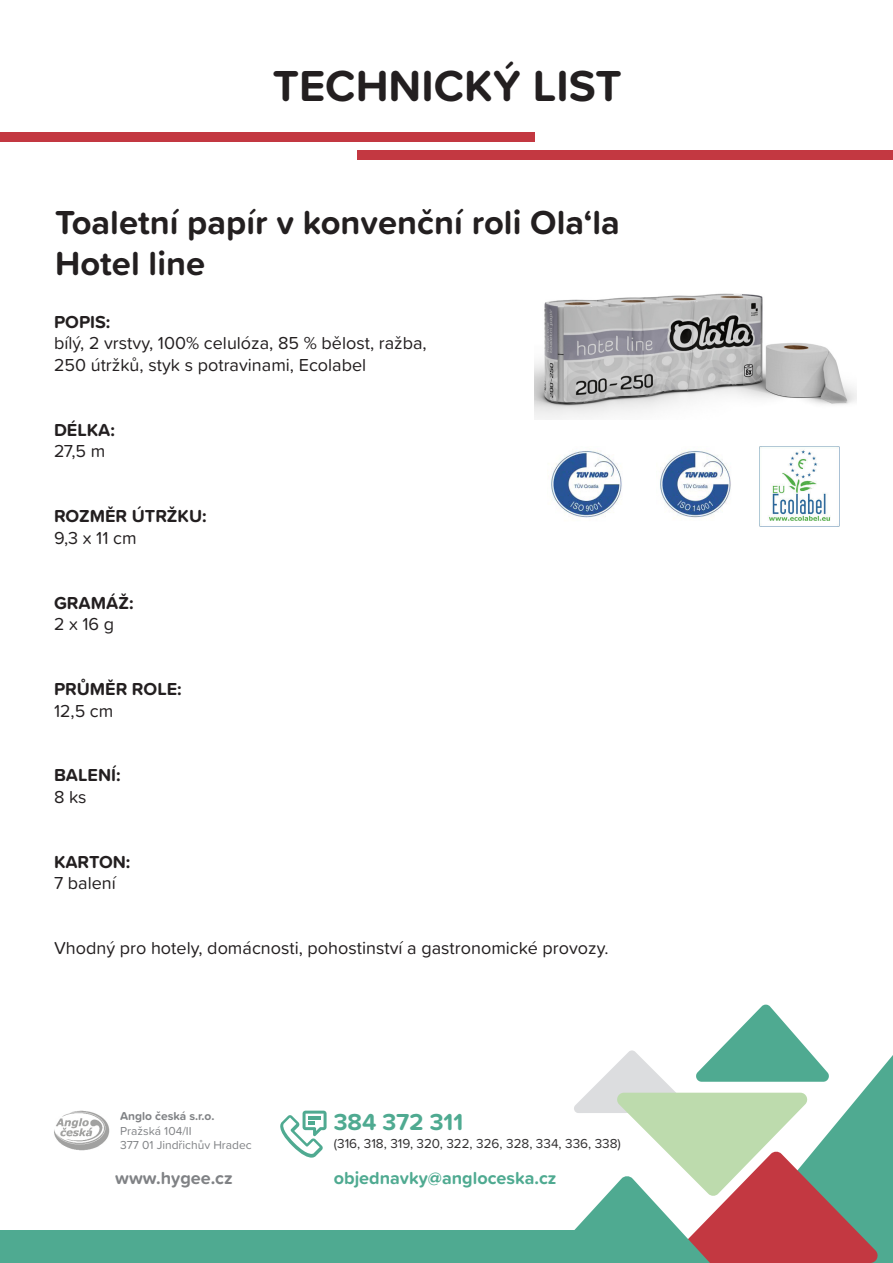
<style>
.page{position:relative;width:893px;height:1263px;background:#fff}
.page>*{position:absolute;margin:0;border:0;box-sizing:border-box;transform-origin:0 0}
.t1{font:700 45px "Proxima Soft";color:#231f20}
.t2{font:700 34.5px "Proxima Soft";color:#231f20}
.t3{font:700 24px "Proxima Soft";color:#4faa91}
.t4{font:18px "Proxima Soft";color:#231f20}
.t5{font:700 18px "Proxima Soft";color:#231f20}
.t6{font:700 18px "Proxima Soft";color:#4faa91}
.t7{font:700 18px "Proxima Soft";color:#808285}
.t8{font:13.5px "Proxima Soft";color:#312f30}
.t9{font:12px "Proxima Soft";color:#808285}
.t10{font:700 12px "Proxima Soft";color:#808285}
</style>
<div class="page">
<div style="left:0;top:133px;width:534px;height:9px;background:#c33841"></div>
<div style="left:357px;top:150px;width:536px;height:9px;background:#c33841"></div>
<img style="left:534px;top:293px;width:323px;height:126px">
<svg style="left:574px;top:1004px;width:319px;height:259px"></svg>
<div style="left:0;top:1230px;width:637px;height:33px;background:#4faa91"></div>
<img style="left:54px;top:1110px;width:56px;height:40px">
<svg style="left:280px;top:1110px;width:47px;height:47px"></svg>
<img style="left:759px;top:446px;width:80px;height:81px">
<img style="left:660px;top:450px;width:71px;height:70px">
<img style="left:548px;top:451px;width:74px;height:67px">
<p class="t1" style="left:273px;top:52px;width:350px">TECHNICKÝ LIST</p>
<p class="t2" style="left:55px;top:196px;width:566px">Toaletní papír v konvenční roli Ola‘la</p>
<p class="t2" style="left:55px;top:237px;width:151px">Hotel line</p>
<p class="t5" style="left:54px;top:308px;width:58px">POPIS:</p>
<p class="t4" style="left:54px;top:330px;width:374px">bílý, 2 vrstvy, 100% celulóza, 85 % bělost, ražba,</p>
<p class="t4" style="left:54px;top:351px;width:314px">250 útržků, styk s potravinami, Ecolabel</p>
<p class="t5" style="left:54px;top:416px;width:63px">DÉLKA:</p>
<p class="t4" style="left:54px;top:438px;width:53px">27,5 m</p>
<p class="t5" style="left:54px;top:503px;width:154px">ROZMĚR ÚTRŽKU:</p>
<p class="t4" style="left:54px;top:524px;width:84px">9,3 x 11 cm</p>
<p class="t5" style="left:54px;top:589px;width:81px">GRAMÁŽ:</p>
<p class="t4" style="left:54px;top:611px;width:62px">2 x 16 g</p>
<p class="t5" style="left:54px;top:675px;width:129px">PRŮMĚR ROLE:</p>
<p class="t4" style="left:54px;top:697px;width:61px">12,5 cm</p>
<p class="t5" style="left:54px;top:762px;width:68px">BALENÍ:</p>
<p class="t4" style="left:54px;top:783px;width:34px">8 ks</p>
<p class="t5" style="left:54px;top:848px;width:78px">KARTON:</p>
<p class="t4" style="left:54px;top:870px;width:63px">7 balení</p>
<p class="t4" style="left:54px;top:935px;width:556px">Vhodný pro hotely, domácnosti, pohostinství a gastronomické provozy.</p>
<p class="t10" style="left:120px;top:1107px;width:96px">Anglo česká s.r.o.</p>
<p class="t9" style="left:120px;top:1121px;width:73px">Pražská 104/II</p>
<p class="t9" style="left:120px;top:1136px;width:133px">377 01 Jindřichův Hradec</p>
<p class="t3" style="left:334px;top:1103px;width:131px">384 372 311</p>
<p class="t8" style="left:334px;top:1133px;width:289px">(316, 318, 319, 320, 322, 326, 328, 334, 336, 338)</p>
<p class="t7" style="left:115px;top:1164px;width:119px">www.hygee.cz</p>
<p class="t6" style="left:334px;top:1164px;width:224px">objednavky@angloceska.cz</p>
</div>
